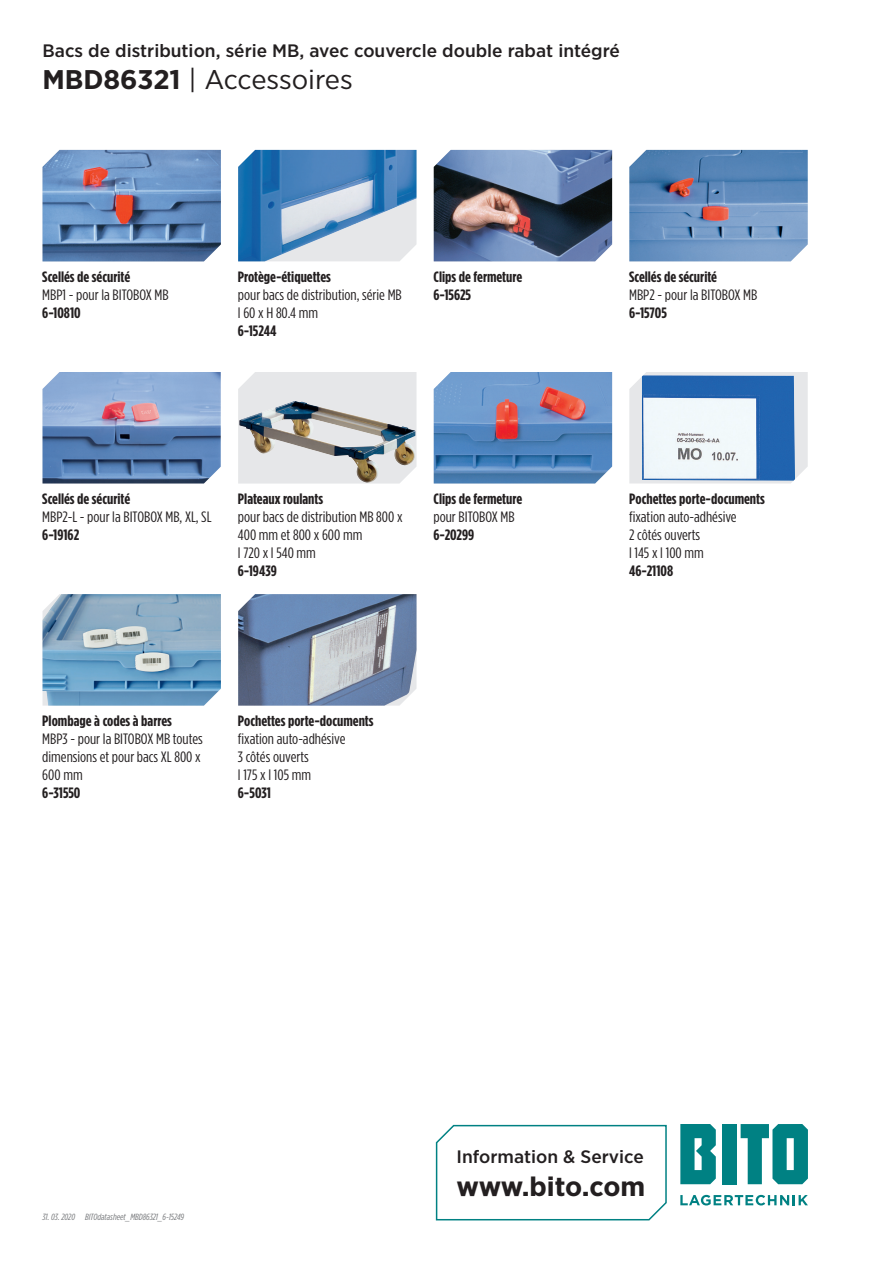
<style>
.page{position:relative;width:893px;height:1263px;background:#fff}
.page>*{position:absolute;margin:0;border:0;box-sizing:border-box;transform-origin:0 0}
.t1{font:27px "Gotham Narrow";letter-spacing:-.005em;color:#231f20;scale:1.1 1}
.t2{font:700 27px "Gotham Narrow";letter-spacing:-.015em;color:#231f20;scale:1.1 1}
.t3{font:500 18px "Gotham Narrow";color:#231f20;scale:1.1 1}
.t4{font:15px/18px "Gotham Condensed";color:#231f20;scale:1.1 1}
.t5{font:700 15px/18px "Gotham Condensed";color:#231f20;scale:1.1 1}
.t6{font:italic 9px "Gotham Condensed";color:#76787b;scale:1.1 1}
.s1{font-weight:700}
</style>
<div class="page">
<svg style="left:680px;top:1195px;width:128px;height:10px"></svg>
<div style="left:723px;top:1124px;width:14px;height:60px;background:#008183"></div>
<svg style="left:680px;top:1124px;width:36px;height:60px;background:#229193"></svg>
<svg style="left:741px;top:1124px;width:67px;height:60px"></svg>
<svg style="left:435px;top:1124px;width:232px;height:97px"></svg>
<img style="left:238px;top:594px;width:178px;height:112px">
<img style="left:43px;top:594px;width:178px;height:112px">
<svg style="left:629px;top:372px;width:179px;height:111px;background:#e8e9eb"></svg>
<img style="left:642px;top:375px;width:153px;height:106px">
<img style="left:434px;top:372px;width:178px;height:111px">
<div style="left:238px;top:372px;width:178px;height:111px;background:#e6e7e9"></div>
<img style="left:239px;top:401px;width:177px;height:82px">
<img style="left:43px;top:372px;width:178px;height:111px">
<img style="left:629px;top:150px;width:179px;height:111px">
<img style="left:434px;top:150px;width:178px;height:111px">
<img style="left:238px;top:150px;width:178px;height:111px">
<img style="left:43px;top:150px;width:178px;height:111px">
<p class="t3" style="left:43px;top:39px;width:526px">Bacs de distribution, série MB, avec couvercle double rabat intégré</p>
<h1 class="t1" style="left:43px;top:63px;width:284px"><span class="s1">MBD86321</span> | Accessoires</h1>
<p class="t5" style="left:42px;top:268px;width:81px">Scellés de sécurité</p>
<p class="t4" style="left:42px;top:286px;width:116px">MBP1 - pour la BITOBOX MB</p>
<p class="t5" style="left:42px;top:304px;width:36px">6-10810</p>
<p class="t5" style="left:238px;top:268px;width:86px">Protège-étiquettes</p>
<p class="t4" style="left:238px;top:285px;width:151px">pour bacs de distribution, série MB l 60 x H 80.4 mm</p>
<p class="t5" style="left:238px;top:322px;width:37px">6-15244</p>
<p class="t5" style="left:433px;top:268px;width:82px">Clips de fermeture<br>6-15625</p>
<p class="t5" style="left:42px;top:490px;width:81px">Scellés de sécurité</p>
<p class="t4" style="left:42px;top:508px;width:155px">MBP2-L - pour la BITOBOX MB, XL, SL</p>
<p class="t5" style="left:42px;top:526px;width:35px">6-19162</p>
<p class="t5" style="left:238px;top:490px;width:79px">Plateaux roulants</p>
<p class="t4" style="left:238px;top:508px;width:151px">pour bacs de distribution MB 800 x<br>400 mm et 800 x 600 mm<br>l 720 x l 540 mm</p>
<p class="t5" style="left:238px;top:562px;width:37px">6-19439</p>
<p class="t5" style="left:433px;top:490px;width:82px">Clips de fermeture</p>
<p class="t4" style="left:433px;top:508px;width:75px">pour BITOBOX MB</p>
<p class="t5" style="left:433px;top:526px;width:39px">6-20299</p>
<p class="t5" style="left:42px;top:712px;width:119px">Plombage à codes à barres</p>
<p class="t4" style="left:42px;top:730px;width:147px">MBP3 - pour la BITOBOX MB toutes dimensions et pour bacs XL 800 x<br>600 mm</p>
<p class="t5" style="left:42px;top:784px;width:36px">6-31550</p>
<p class="t5" style="left:238px;top:712px;width:125px">Pochettes porte-documents</p>
<p class="t4" style="left:238px;top:730px;width:99px">fixation auto-adhésive<br>3 côtés ouverts<br>l 175 x l 105 mm</p>
<p class="t5" style="left:238px;top:784px;width:32px">6-5031</p>
<p class="t5" style="left:629px;top:268px;width:81px">Scellés de sécurité</p>
<p class="t4" style="left:629px;top:285px;width:118px">MBP2 - pour la BITOBOX MB</p>
<p class="t5" style="left:629px;top:304px;width:36px">6-15705</p>
<p class="t5" style="left:629px;top:490px;width:125px">Pochettes porte-documents</p>
<p class="t4" style="left:629px;top:508px;width:99px">fixation auto-adhésive<br>2 côtés ouverts<br>l 145 x l 100 mm</p>
<p class="t5" style="left:629px;top:562px;width:42px">46-21108</p>
<p class="t6" style="left:43px;top:1212px;width:31px">31. 03. 2020</p>
<p class="t6" style="left:85px;top:1212px;width:91px">BITOdatasheet_MBD86321_6-15249</p>
<p class="t3" style="left:457px;top:1145px;width:172px">Information &amp; Service</p>
<h1 class="t2" style="left:457px;top:1169px;width:173px">www.bito.com</h1>
</div>
